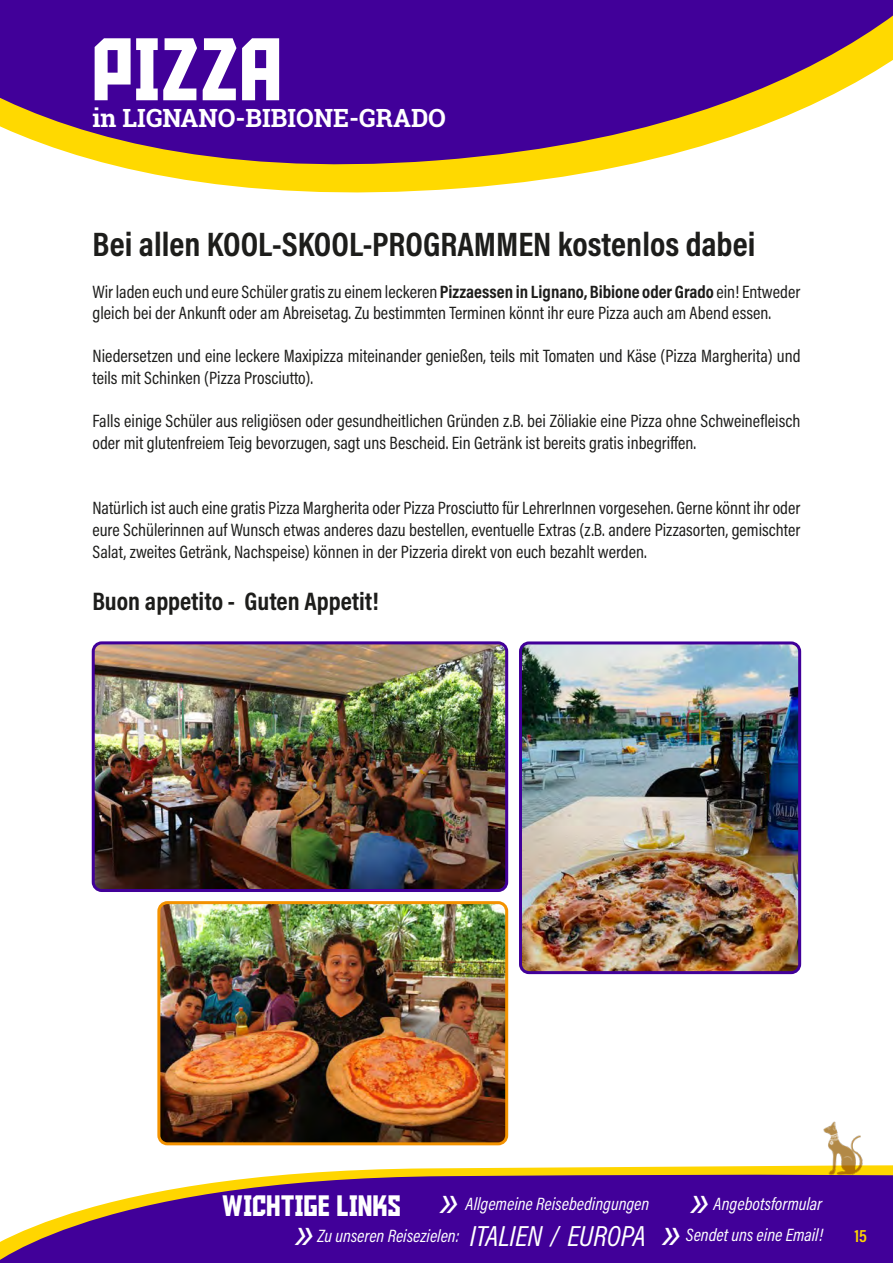
<style>
.page{position:relative;width:893px;height:1263px;background:#fff}
.page>*{position:absolute;margin:0;border:0;box-sizing:border-box;transform-origin:0 0}
.t1{font:87.75px "Aldothe Apache";color:#fff}
.t2{font:italic 49.5px "Acumin Pro Cond";color:#fff}
.t3{font:700 34.2px "Acumin Pro Cond";color:#1d1d1b}
.t4{font:29.4px "Aldothe Apache";color:#fff}
.t5{font:italic 29.25px "Acumin Pro Cond";color:#fff}
.t6{font:700 25.5px "Acumin Pro Cond";color:#1d1d1b}
.t7{font:700 25.05px "Roboto Slab";color:#fff}
.t8{font:18px/21.6px "Acumin Pro Cond";color:#1d1d1b}
.t9{font:italic 18px "Acumin Pro Cond";color:#fff}
.t10{font:600 18px "Acumin Pro Cond";color:#ffd600}
.s1{font-weight:700}
</style>
<div class="page">
<svg style="left:0;top:0;width:893px;height:193px;fill:#410099"></svg>
<svg style="left:309px;top:1165px;width:584px;height:8px;fill:#ffd600"></svg>
<svg style="left:0;top:1173px;width:893px;height:90px;background:#5f2698"></svg>
<img style="left:817px;top:1121px;width:50px;height:55px">
<img style="left:96px;top:645px;width:408px;height:243px">
<div style="left:92px;top:641px;width:416px;height:251px;border:3px solid #410099;border-radius:9px"></div>
<img style="left:161px;top:905px;width:346px;height:239px">
<div style="left:157px;top:901px;width:351px;height:244px;border:3px solid #f39200;border-radius:9px"></div>
<img style="left:523px;top:645px;width:274px;height:325px">
<div style="left:519px;top:641px;width:282px;height:333px;border:3px solid #410099;border-radius:9px"></div>
<h1 class="t1" style="left:92px;top:22px;width:192px">PIZZA</h1>
<h3 class="t7" style="left:92px;top:100px;width:355px">in LIGNANO-BIBIONE-GRADO</h3>
<h3 class="t3" style="left:92px;top:221px;width:664px">Bei allen KOOL-SKOOL-PROGRAMMEN kostenlos dabei</h3>
<p class="t8" style="left:92px;top:280px;width:709px">Wir laden euch und eure Schüler gratis zu einem leckeren <span class="s1">Pizzaessen in Lignano, Bibione oder Grado</span> ein! Entweder gleich bei der Ankunft oder am Abreisetag. Zu bestimmten Terminen könnt ihr eure Pizza auch am Abend essen.</p>
<p class="t8" style="left:92px;top:345px;width:710px">Niedersetzen und eine leckere Maxipizza miteinander genießen, teils mit Tomaten und Käse (Pizza Margherita) und teils mit Schinken (Pizza Prosciutto).</p>
<p class="t8" style="left:92px;top:410px;width:709px">Falls einige Schüler aus religiösen oder gesundheitlichen Gründen z.B. bei Zöliakie eine Pizza ohne Schweinefleisch oder mit glutenfreiem Teig bevorzugen, sagt uns Bescheid. Ein Getränk ist bereits gratis inbegriffen.</p>
<p class="t8" style="left:92px;top:497px;width:709px;text-align:justify">Natürlich ist auch eine gratis Pizza Margherita oder Pizza Prosciutto für LehrerInnen vorgesehen. Gerne könnt ihr oder eure Schülerinnen auf Wunsch etwas anderes dazu bestellen, eventuelle Extras (z.B. andere Pizzasorten, gemischter Salat, zweites Getränk, Nachspeise) können in der Pizzeria direkt von euch bezahlt werden.</p>
<h3 class="t6" style="left:92px;top:584px;width:288px">Buon appetito - Guten Appetit!</h3>
<h3 class="t4" style="left:222px;top:1190px;width:181px">WICHTIGE LINKS</h3>
<p class="t9" style="left:714px;top:1192px;width:110px">Angebotsformular</p>
<p class="t9" style="left:317px;top:1224px;width:143px">Zu unseren Reisezielen:</p>
<h3 class="t5" style="left:470px;top:1217px;width:177px">ITALIEN / EUROPA</h3>
<p class="t10" style="left:854px;top:1224px;width:14px">15</p>
<h2 class="t2" style="left:439px;top:1172px;width:21px">»</h2>
<p class="t9" style="left:465px;top:1192px;width:185px">Allgemeine Reisebedingungen</p>
<h2 class="t2" style="left:689px;top:1172px;width:21px">»</h2>
<h2 class="t2" style="left:661px;top:1204px;width:21px">»</h2>
<p class="t9" style="left:686px;top:1223px;width:139px">Sendet uns eine Email!</p>
<h2 class="t2" style="left:294px;top:1204px;width:21px">»</h2>
</div>
